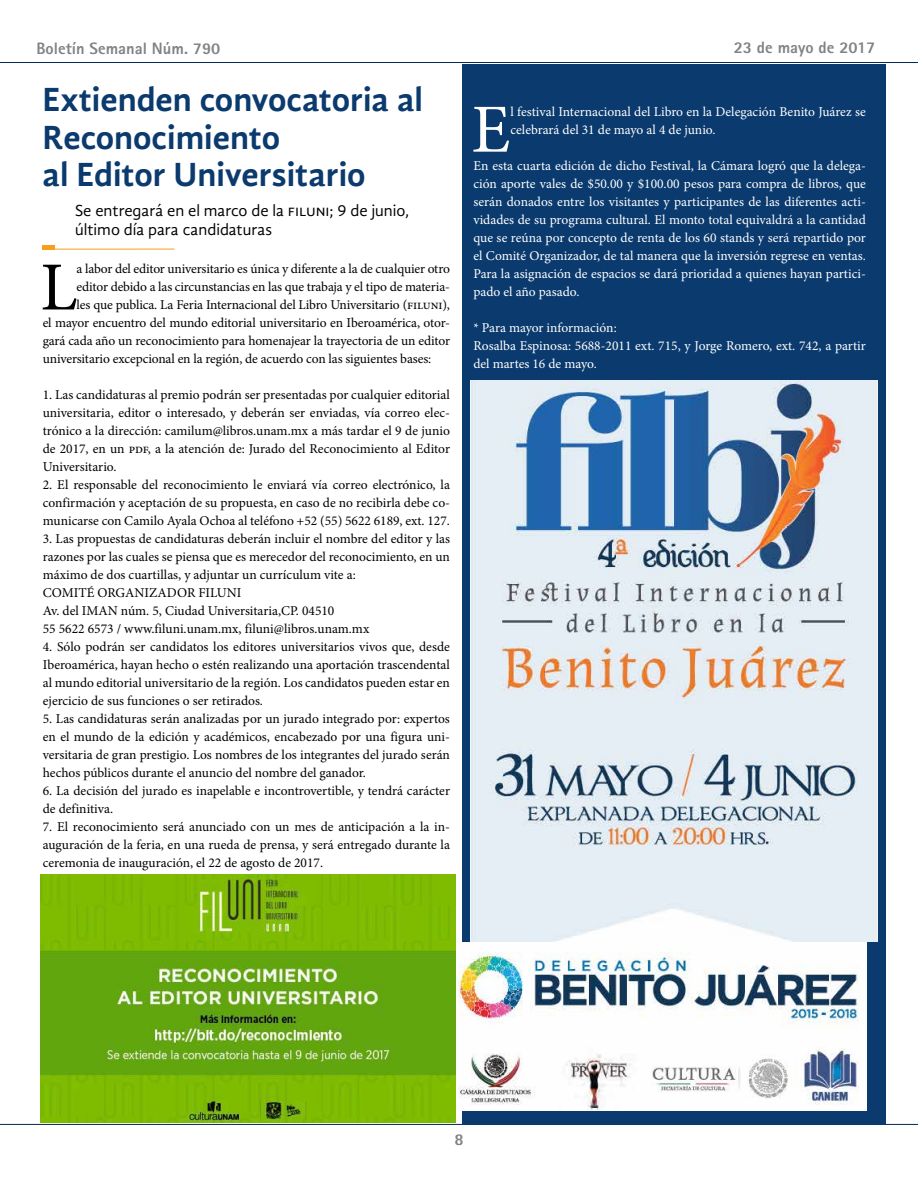
<style>
.page{position:relative;width:918px;height:1188px;background:#fff}
.page>*{position:absolute;margin:0;border:0;box-sizing:border-box;transform-origin:0 0}
.t1{font:68.85px "Minion Pro";color:#000}
.t2{font:68.85px "Minion Pro";color:#fff}
.t3{font:700 34.5px/37.5px "Gandhi Sans";color:#0a3a6e}
.t4{font:16.5px/19.5px "Gandhi Sans";color:#000}
.t5{font:800 16.5px "Rotis Sans Serif";color:#808285}
.t6{font:13.5px/18px "Minion Pro";color:#000;text-align:justify}
.t7{font:13.5px/18px "Minion Pro";color:#fff}
</style>
<div class="page">
<hr style="left:0;top:62px;width:918px;height:1px;background:#00295c">
<hr style="left:0;top:1124px;width:918px;height:1px;background:#00295c">
<hr style="left:43px;top:249px;width:131px;height:1px;background:#f99d1c">
<div style="left:43px;top:245px;width:12px;height:5px;background:#f99d1c"></div>
<img style="left:40px;top:874px;width:415px;height:249px">
<div style="left:463px;top:64px;width:423px;height:1060px;background:#0a3a6e"></div>
<img style="left:470px;top:380px;width:408px;height:562px">
<img style="left:459px;top:942px;width:407px;height:169px">
<p class="t5" style="left:36px;top:38px;width:185px">Boletín Semanal Núm. 790</p>
<p class="t5" style="left:734px;top:37px;width:143px">23 de mayo de 2017</p>
<h2 class="t3" style="left:43px;top:81px;width:382px">Extienden convocatoria al<br>Reconocimiento<br>al Editor Universitario</h2>
<p class="t4" style="left:75px;top:201px;width:336px">Se entregará en el marco de la filuni; 9 de junio, último día para candidaturas</p>
<h1 class="t1" style="left:40px;top:241px;width:39px">L</h1>
<p class="t6" style="left:77px;top:260px;width:375px">a labor del editor universitario es única y diferente a la de cualquier otro</p>
<p class="t6" style="left:77px;top:278px;width:375px">editor debido a las circunstancias en las que trabaja y el tipo de materia-</p>
<p class="t6" style="left:77px;top:296px;width:375px">les que publica. La Feria Internacional del Libro Universitario (filuni),</p>
<p class="t6" style="left:43px;top:314px;width:409px">el mayor encuentro del mundo editorial universitario en Iberoamérica, otor-</p>
<p class="t6" style="left:43px;top:332px;width:409px">gará cada año un reconocimiento para homenajear la trayectoria de un editor</p>
<p class="t6" style="left:43px;top:350px;width:390px">universitario excepcional en la región, de acuerdo con las siguientes bases:</p>
<p class="t6" style="left:43px;top:386px;width:409px">1. Las candidaturas al premio podrán ser presentadas por cualquier editorial universitaria, editor o interesado, y deberán ser enviadas, vía correo elec&shy;trónico a la dirección: camilum@libros.unam.mx a más tardar el 9 de junio de 2017, en un pdf, a la atención de: Jurado del Reconocimiento al Editor Universitario.</p>
<p class="t6" style="left:43px;top:476px;width:409px">2. El responsable del reconocimiento le enviará vía correo electrónico, la confirmación y aceptación de su propuesta, en caso de no recibirla debe co&shy;municarse con Camilo Ayala Ochoa al teléfono +52 (55) 5622 6189, ext. 127.</p>
<p class="t6" style="left:43px;top:530px;width:409px;text-align:left">3. Las propuestas de candidaturas deberán incluir el nombre del editor y las razones por las cuales se piensa que es merecedor del reconocimiento, en un máximo de dos cuartillas, y adjuntar un currículum vite a:<br>COMITÉ ORGANIZADOR FILUNI<br>Av. del IMAN núm. 5, Ciudad Universitaria,CP. 04510<br>55 5622 6573 / www.filuni.unam.mx, filuni@libros.unam.mx</p>
<p class="t6" style="left:43px;top:638px;width:409px">4. Sólo podrán ser candidatos los editores universitarios vivos que, desde Iberoamérica, hayan hecho o estén realizando una aportación trascendental al mundo editorial universitario de la región. Los candidatos pueden estar en ejercicio de sus funciones o ser retirados.</p>
<p class="t6" style="left:43px;top:710px;width:409px">5. Las candidaturas serán analizadas por un jurado integrado por: expertos en el mundo de la edición y académicos, encabezado por una figura uni&shy;versitaria de gran prestigio. Los nombres de los integrantes del jurado serán hechos públicos durante el anuncio del nombre del ganador.</p>
<p class="t6" style="left:43px;top:782px;width:409px">6. La decisión del jurado es inapelable e incontrovertible, y tendrá carácter de definitiva.</p>
<p class="t6" style="left:43px;top:818px;width:409px">7. El reconocimiento será anunciado con un mes de anticipación a la in&shy;auguración de la feria, en una rueda de prensa, y será entregado durante la ceremonia de inauguración, el 22 de agosto de 2017.</p>
<h1 class="t2" style="left:471px;top:84px;width:41px">E</h1>
<p class="t7" style="left:511px;top:102px;width:357px">l festival Internacional del Libro en la Delegación Benito Juárez se celebrará del 31 de mayo al 4 de junio.</p>
<p class="t7" style="left:473px;top:156px;width:394px;text-align:justify">En esta cuarta edición de dicho Festival, la Cámara logró que la delega&shy;ción aporte vales de $50.00 y $100.00 pesos para compra de libros, que serán donados entre los visitantes y participantes de las diferentes acti&shy;vidades de su programa cultural. El monto total equivaldrá a la cantidad que se reúna por concepto de renta de los 60 stands y será repartido por el Comité Organizador, de tal manera que la inversión regrese en ventas.<br>Para la asignación de espacios se dará prioridad a quienes hayan partici&shy;pado el año pasado.</p>
<p class="t7" style="left:473px;top:318px;width:394px">* Para mayor información:<br>Rosalba Espinosa: 5688-2011 ext. 715, y Jorge Romero, ext. 742, a partir del martes 16 de mayo.</p>
<p class="t5" style="left:455px;top:1129px;width:11px">8</p>
</div>
